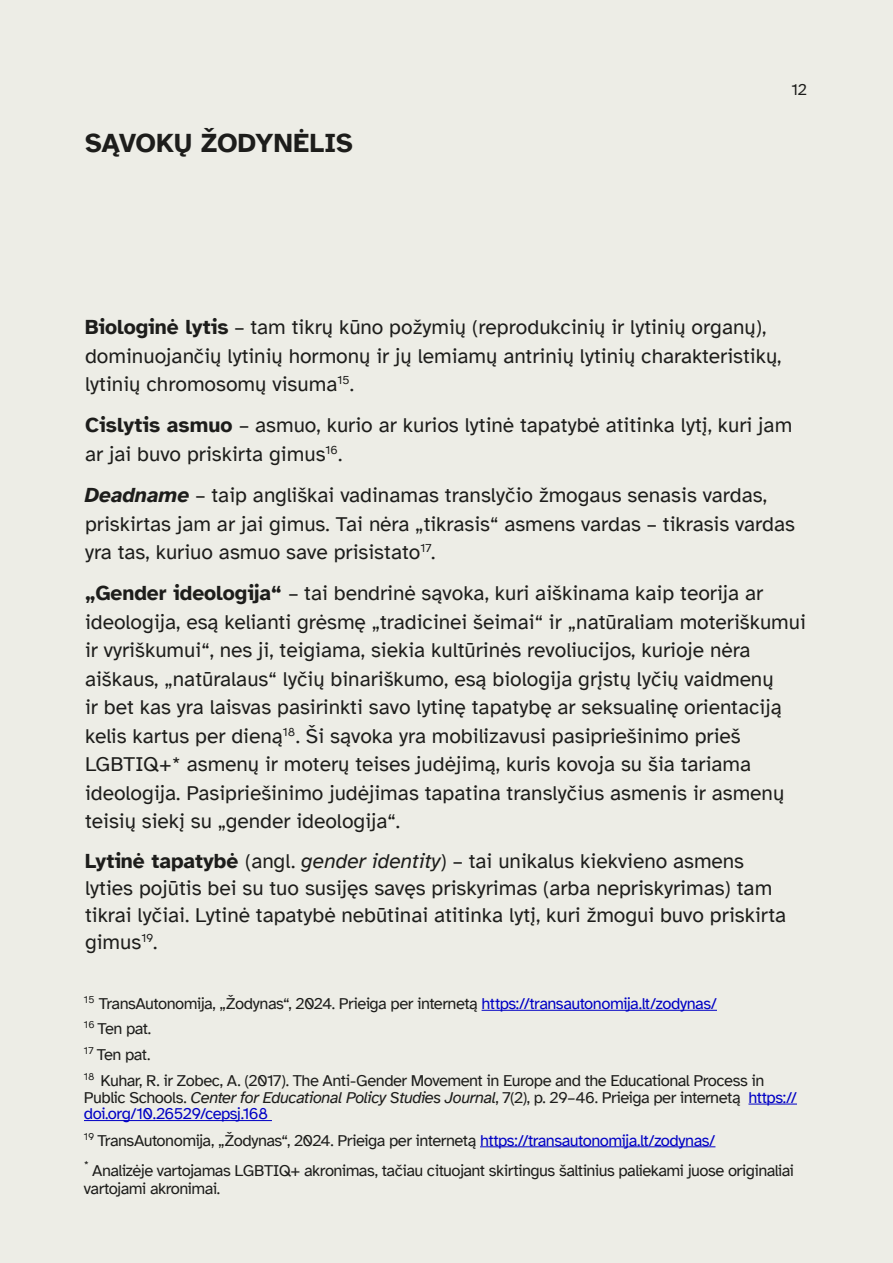
<style>
.page{position:relative;width:893px;height:1263px;background:#edede6}
.page>*{position:absolute;margin:0;border:0;box-sizing:border-box;transform-origin:0 0}
.t1{font:700 27px "Atkinson Hyperlegible";letter-spacing:-.005em;color:#1d1d1b}
.t2{font:21px/28.5px "Atkinson Hyperlegible";color:#1d1d1b}
.t3{font:16.5px/16.5px "Atkinson Hyperlegible";letter-spacing:-.035em;color:#1d1d1b}
.s1{font-weight:700}
.s2{font-weight:700;font-style:italic}
.s3{font-style:italic}
.s4{color:#0000c4}
</style>
<div class="page">
<hr style="left:482px;top:1010px;width:235px;height:1px;background:#0000c4">
<hr style="left:748px;top:1103px;width:49px;height:1px;background:#0000c4">
<hr style="left:84px;top:1120px;width:188px;height:1px;background:#0000c4">
<hr style="left:480px;top:1146px;width:235px;height:1px;background:#0000c4">
<h2 class="t1" style="left:85px;top:127px;width:269px">SĄVOKŲ ŽODYNĖLIS</h2>
<p class="t3" style="left:791px;top:81px;width:17px">12</p>
<p class="t2" style="left:85px;top:313px;width:698px"><span class="s1">Biologinė lytis</span> – tam tikrų kūno požymių (reprodukcinių ir lytinių organų), dominuojančių lytinių hormonų ir jų lemiamų antrinių lytinių charakteristikų, lytinių chromosomų visuma<sup>15</sup>.</p>
<p class="t2" style="left:85px;top:411px;width:709px"><span class="s1">Cislytis asmuo</span> – asmuo, kurio ar kurios lytinė tapatybė atitinka lytį, kuri jam ar jai buvo priskirta gimus<sup>16</sup>.</p>
<p class="t2" style="left:85px;top:481px;width:711px"><span class="s2">Deadname</span> – taip angliškai vadinamas translyčio žmogaus senasis vardas, priskirtas jam ar jai gimus. Tai nėra „tikrasis“ asmens vardas – tikrasis vardas yra tas, kuriuo asmuo save prisistato<sup>17</sup>.</p>
<p class="t2" style="left:85px;top:579px;width:722px"><span class="s1">„Gender ideologija“</span> – tai bendrinė sąvoka, kuri aiškinama kaip teorija ar ideologija, esą kelianti grėsmę „tradicinei šeimai“ ir „natūraliam moteriškumui ir vyriškumui“, nes ji, teigiama, siekia kultūrinės revoliucijos, kurioje nėra aiškaus, „natūralaus“ lyčių binariškumo, esą biologija grįstų lyčių vaidmenų<br>ir bet kas yra laisvas pasirinkti savo lytinę tapatybę ar seksualinę orientaciją kelis kartus per dieną<sup>18</sup>. Ši sąvoka yra mobilizavusi pasipriešinimo prieš LGBTIQ+* asmenų ir moterų teises judėjimą, kuris kovoja su šia tariama ideologija. Pasipriešinimo judėjimas tapatina translyčius asmenis ir asmenų teisių siekį su „gender ideologija“.</p>
<p class="t2" style="left:85px;top:848px;width:703px;line-height:27px"><span class="s1">Lytinė tapatybė</span> (angl. <span class="s3">gender identity</span>) – tai unikalus kiekvieno asmens lyties pojūtis bei su tuo susijęs savęs priskyrimas (arba nepriskyrimas) tam tikrai lyčiai. Lytinė tapatybė nebūtinai atitinka lytį, kuri žmogui buvo priskirta gimus<sup>19</sup>.</p>
<p class="t3" style="left:84px;top:995px;width:634px"><sup>15</sup> TransAutonomija, „Žodynas“, 2024. Prieiga per internetą <span class="s4">https://transautonomija.lt/zodynas/</span></p>
<p class="t3" style="left:84px;top:1020px;width:69px"><sup>16</sup> Ten pat.</p>
<p class="t3" style="left:84px;top:1046px;width:68px"><sup>17</sup> Ten pat.</p>
<p class="t3" style="left:84px;top:1073px;width:714px"><sup>18</sup> Kuhar, R. ir Zobec, A. (2017). The Anti-Gender Movement in Europe and the Educational Process in<br>Public Schools. <span class="s3">Center for Educational Policy Studies Journal</span>, 7(2), p. 29–46. Prieiga per internetą <span class="s4">https:// doi.org/10.26529/cepsj.168</span></p>
<p class="t3" style="left:84px;top:1132px;width:633px"><sup>19</sup> TransAutonomija, „Žodynas“, 2024. Prieiga per internetą <span class="s4">https://transautonomija.lt/zodynas/</span></p>
<p class="t3" style="left:84px;top:1162px;width:712px;line-height:18px"><sup>*</sup> Analizėje vartojamas LGBTIQ+ akronimas, tačiau cituojant skirtingus šaltinius paliekami juose originaliai vartojami akronimai.</p>
</div>
